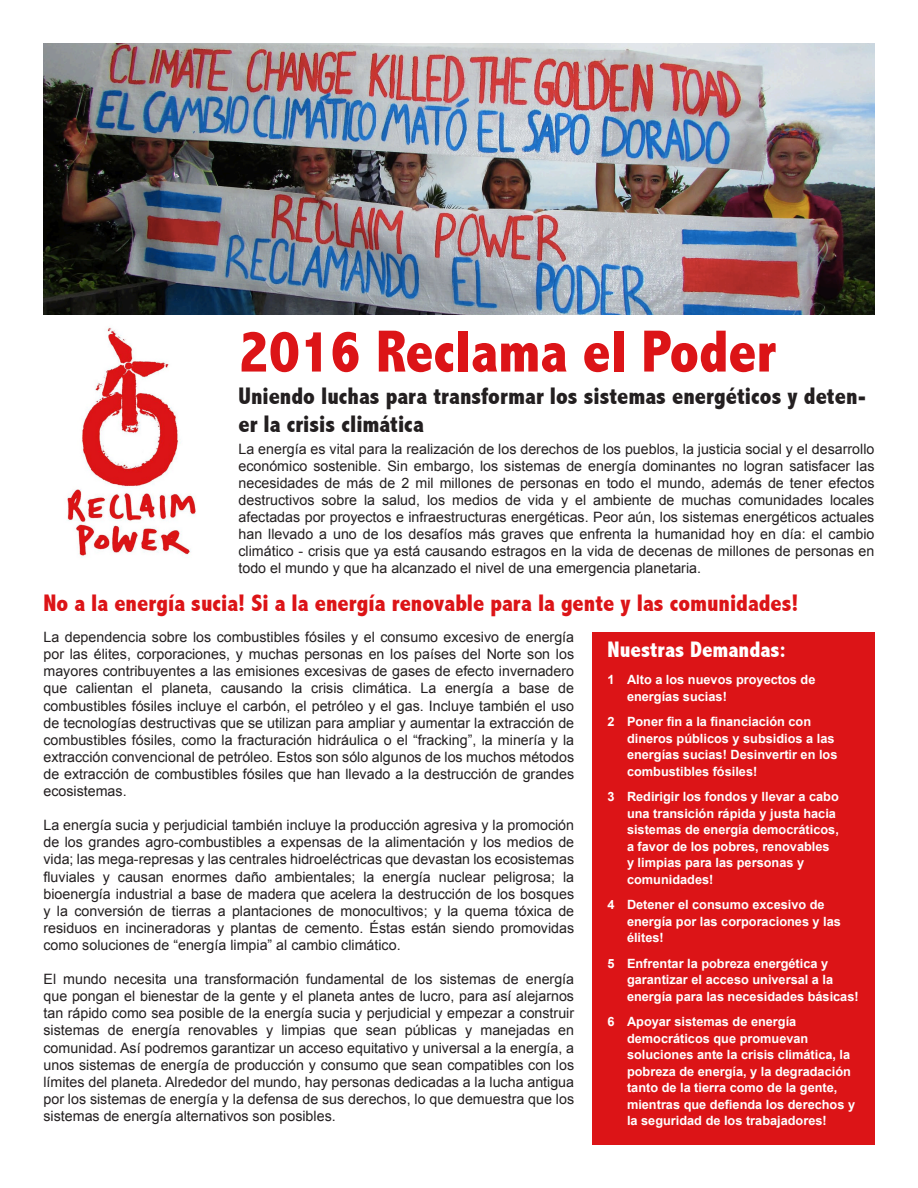
<style>
.page{position:relative;width:918px;height:1188px;background:#fff}
.page>*{position:absolute;margin:0;border:0;box-sizing:border-box;transform-origin:0 0}
.t1{font:800 condensed 60px "Abadi";color:#dc1417}
.t2{font:800 condensed 24px/28.8px "Abadi";color:#231f20}
.t3{font:800 condensed 24px "Abadi";color:#dc1417}
.t4{font:800 condensed 22.5px "Abadi";color:#fff}
.t5{font:14.25px/17.1px "Arial";color:#231f20;text-align:justify}
.t6{font:700 12.75px/16.5px "Arial";color:#fff}
</style>
<div class="page">
<img style="left:67px;top:327px;width:129px;height:231px">
<div style="left:592px;top:632px;width:282px;height:512px;background:#dc1417"></div>
<img style="left:44px;top:44px;width:830px;height:271px">
<p class="t1" style="left:238px;top:317px;width:539px">2016 Reclama el Poder</p>
<p class="t2" style="left:238px;top:381px;width:629px">Uniendo luchas para transformar los sistemas energéticos y deten&shy;er la crisis climática</p>
<p class="t5" style="left:238px;top:440px;width:637px">La energía es vital para la realización de los derechos de los pueblos, la justicia social y el desarrollo económico sostenible. Sin embargo, los sistemas de energía dominantes no logran satisfacer las necesidades de más de 2 mil millones de personas en todo el mundo, además de tener efectos destructivos sobre la salud, los medios de vida y el ambiente de muchas comunidades locales afectadas por proyectos e infraestructuras energéticas. Peor aún, los sistemas energéticos actuales han llevado a uno de los desafíos más graves que enfrenta la humanidad hoy en día: el cambio climático - crisis que ya está causando estragos en la vida de decenas de millones de personas en todo el mundo y que ha alcanzado el nivel de una emergencia planetaria.</p>
<p class="t3" style="left:44px;top:589px;width:757px">No a la energía sucia! Si a la energía renovable para la gente y las comunidades!</p>
<p class="t5" style="left:44px;top:629px;width:532px">La dependencia sobre los combustibles fósiles y el consumo excesivo de energía por las élites, corporaciones, y muchas personas en los países del Norte son los mayores contribuyentes a las emisiones excesivas de gases de efecto invernadero que calientan el planeta, causando la crisis climática. La energía a base de combustibles fósiles incluye el carbón, el petróleo y el gas. Incluye también el uso de tecnologías destructivas que se utilizan para ampliar y aumentar la extracción de combustibles fósiles, como la fracturación hidráulica o el “fracking”, la minería y la extracción convencional de petróleo. Estos son sólo algunos de los muchos métodos de extracción de combustibles fósiles que han llevado a la destrucción de grandes ecosistemas.</p>
<p class="t5" style="left:44px;top:817px;width:532px">La energía sucia y perjudicial también incluye la producción agresiva y la promoción de los grandes agro-combustibles a expensas de la alimentación y los medios de vida; las mega-represas y las centrales hidroeléctricas que devastan los ecosistemas fluviales y causan enormes daño ambientales; la energía nuclear peligrosa; la bioenergía industrial a base de madera que acelera la destrucción de los bosques y la conversión de tierras a plantaciones de monocultivos; y la quema tóxica de residuos en incineradoras y plantas de cemento. Éstas están siendo promovidas como soluciones de “energía limpia” al cambio climático.</p>
<p class="t5" style="left:44px;top:971px;width:532px">El mundo necesita una transformación fundamental de los sistemas de energía que pongan el bienestar de la gente y el planeta antes de lucro, para así alejarnos tan rápido como sea posible de la energía sucia y perjudicial y empezar a construir sistemas de energía renovables y limpias que sean públicas y manejadas en comunidad. Así podremos garantizar un acceso equitativo y universal a la energía, a unos sistemas de energía de producción y consumo que sean compatibles con los límites del planeta. Alrededor del mundo, hay personas dedicadas a la lucha antigua por los sistemas de energía y la defensa de sus derechos, lo que demuestra que los sistemas de energía alternativos son posibles.</p>
<p class="t4" style="left:608px;top:636px;width:180px">Nuestras Demandas:</p>
<p class="t6" style="left:627px;top:672px;width:190px;text-indent:-20px">1 Alto a los nuevos proyectos de energías sucias!</p>
<p class="t6" style="left:627px;top:714px;width:212px;text-indent:-20px">2 Poner fin a la financiación con dineros públicos y subsidios a las energías sucias! Desinvertir en los combustibles fósiles!</p>
<p class="t6" style="left:627px;top:789px;width:213px;text-indent:-20px">3 Redirigir los fondos y llevar a cabo una transición rápida y justa hacia sistemas de energía democráticos, a favor de los pobres, renovables y limpias para las personas y comunidades!</p>
<p class="t6" style="left:627px;top:897px;width:216px;text-indent:-20px">4 Detener el consumo excesivo de energía por las corporaciones y las élites!</p>
<p class="t6" style="left:627px;top:955px;width:233px;text-indent:-20px">5 Enfrentar la pobreza energética y garantizar el acceso universal a la energía para las necesidades básicas!</p>
<p class="t6" style="left:627px;top:1014px;width:230px;text-indent:-20px">6 Apoyar sistemas de energía democráticos que promuevan soluciones ante la crisis climática, la pobreza de energía, y la degradación tanto de la tierra como de la gente, mientras que defienda los derechos y la seguridad de los trabajadores!</p>
</div>
